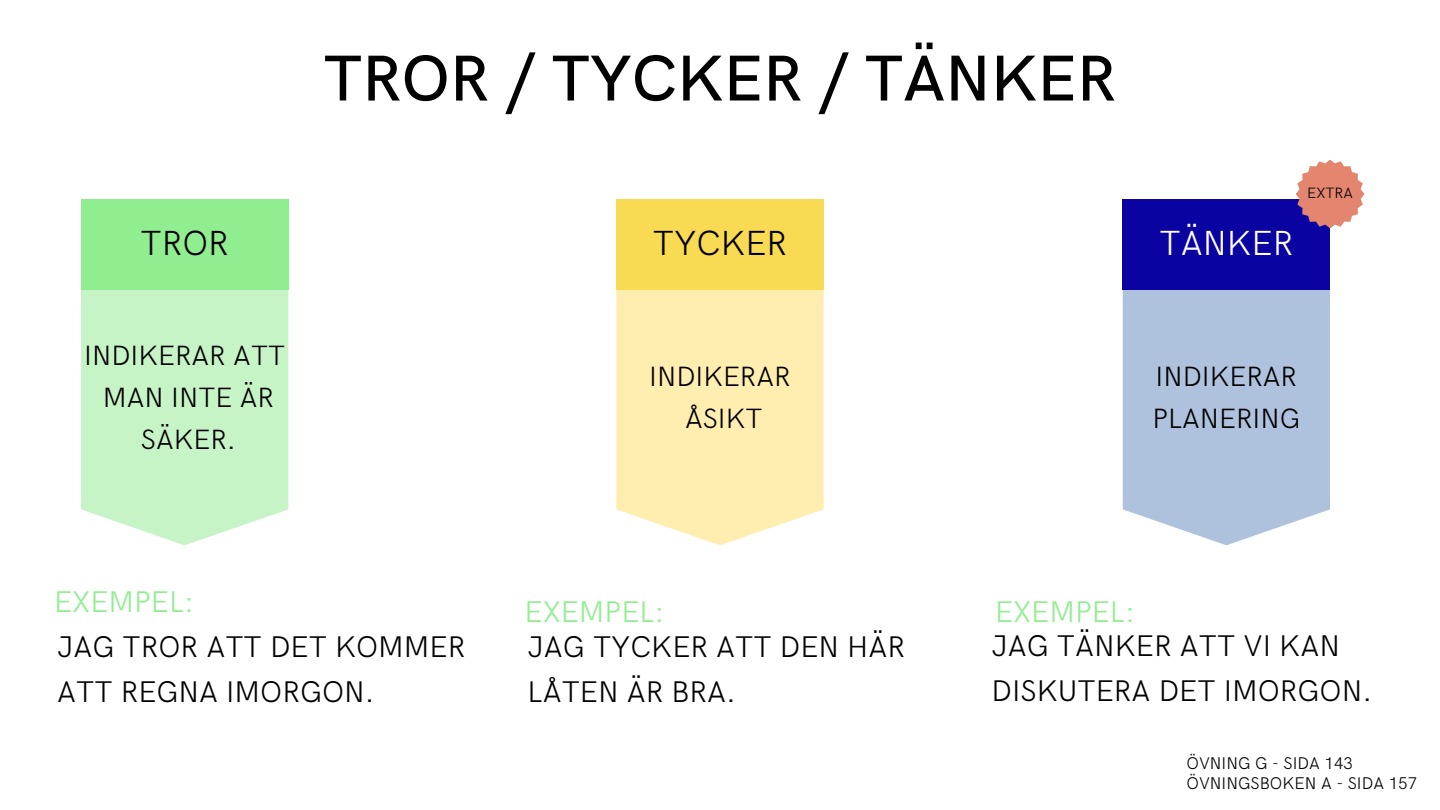
<style>
.page{position:relative;width:1440px;height:810px;background:#fff}
.page>*{position:absolute;margin:0;border:0;box-sizing:border-box;transform-origin:0 0}
.t1{font:500 65px "HK Grotesk";color:#000}
.t2{font:300 35px "HK Grotesk";color:#000}
.t3{font:300 35px "HK Grotesk";color:#fff}
.t4{font:300 30px "HK Grotesk";color:#000}
.t5{font:300 30px "HK Grotesk";color:#90ee90}
.t6{font:300 28px "HK Grotesk";color:#000}
.t7{font:300 17px "HK Grotesk";color:#000}
.t8{font:300 15px "HK Grotesk";color:#000}
</style>
<div class="page">
<div style="left:81px;top:200px;width:207px;height:90px;background:#90ee90"></div>
<div style="left:616px;top:200px;width:208px;height:90px;background:#f8db52"></div>
<div style="left:1123px;top:200px;width:207px;height:90px;background:#0a02a1"></div>
<svg style="left:81px;top:290px;width:207px;height:255px;background:#c9f4c9"></svg>
<svg style="left:616px;top:290px;width:208px;height:255px;background:#ffefb6"></svg>
<svg style="left:1123px;top:290px;width:207px;height:255px;background:#b4c6df"></svg>
<svg style="left:1296px;top:160px;width:69px;height:68px"></svg>
<h3 class="t1" style="left:324px;top:42px;width:794px">TROR / TYCKER / TÄNKER</h3>
<h1 class="t2" style="left:140px;top:224px;width:90px">TROR</h1>
<h2 class="t2" style="left:653px;top:224px;width:136px">TYCKER</h2>
<h3 class="t3" style="left:1159px;top:224px;width:135px">TÄNKER</h3>
<h3 class="t8" style="left:1307px;top:184px;width:47px">EXTRA</h3>
<h3 class="t6" style="left:84px;top:340px;width:202px">INDIKERAR ATT</h3>
<h3 class="t6" style="left:103px;top:382px;width:173px">MAN INTE ÄR</h3>
<h2 class="t6" style="left:141px;top:424px;width:97px">SÄKER.</h2>
<h3 class="t6" style="left:649px;top:361px;width:143px">INDIKERAR</h3>
<p class="t6" style="left:685px;top:403px;width:79px">ÅSIKT</p>
<h2 class="t6" style="left:1156px;top:361px;width:143px">INDIKERAR</h2>
<h3 class="t6" style="left:1153px;top:403px;width:149px">PLANERING</h3>
<h3 class="t5" style="left:54px;top:585px;width:141px">EXEMPEL:</h3>
<h3 class="t4" style="left:57px;top:630px;width:410px">JAG TROR ATT DET KOMMER</h3>
<h3 class="t4" style="left:57px;top:675px;width:319px">ATT REGNA IMORGON.</h3>
<h3 class="t5" style="left:525px;top:595px;width:141px">EXEMPEL:</h3>
<h3 class="t4" style="left:528px;top:630px;width:379px">JAG TYCKER ATT DEN HÄR</h3>
<h3 class="t4" style="left:528px;top:675px;width:210px">LÅTEN ÄR BRA.</h3>
<h4 class="t5" style="left:995px;top:595px;width:141px">EXEMPEL:</h4>
<h3 class="t4" style="left:992px;top:629px;width:350px">JAG TÄNKER ATT VI KAN</h3>
<h3 class="t4" style="left:992px;top:674px;width:382px">DISKUTERA DET IMORGON.</h3>
<h3 class="t7" style="left:1186px;top:754px;width:168px">ÖVNING G - SIDA 143</h3>
<h4 class="t7" style="left:1186px;top:774px;width:232px">ÖVNINGSBOKEN A - SIDA 157</h4>
</div>
